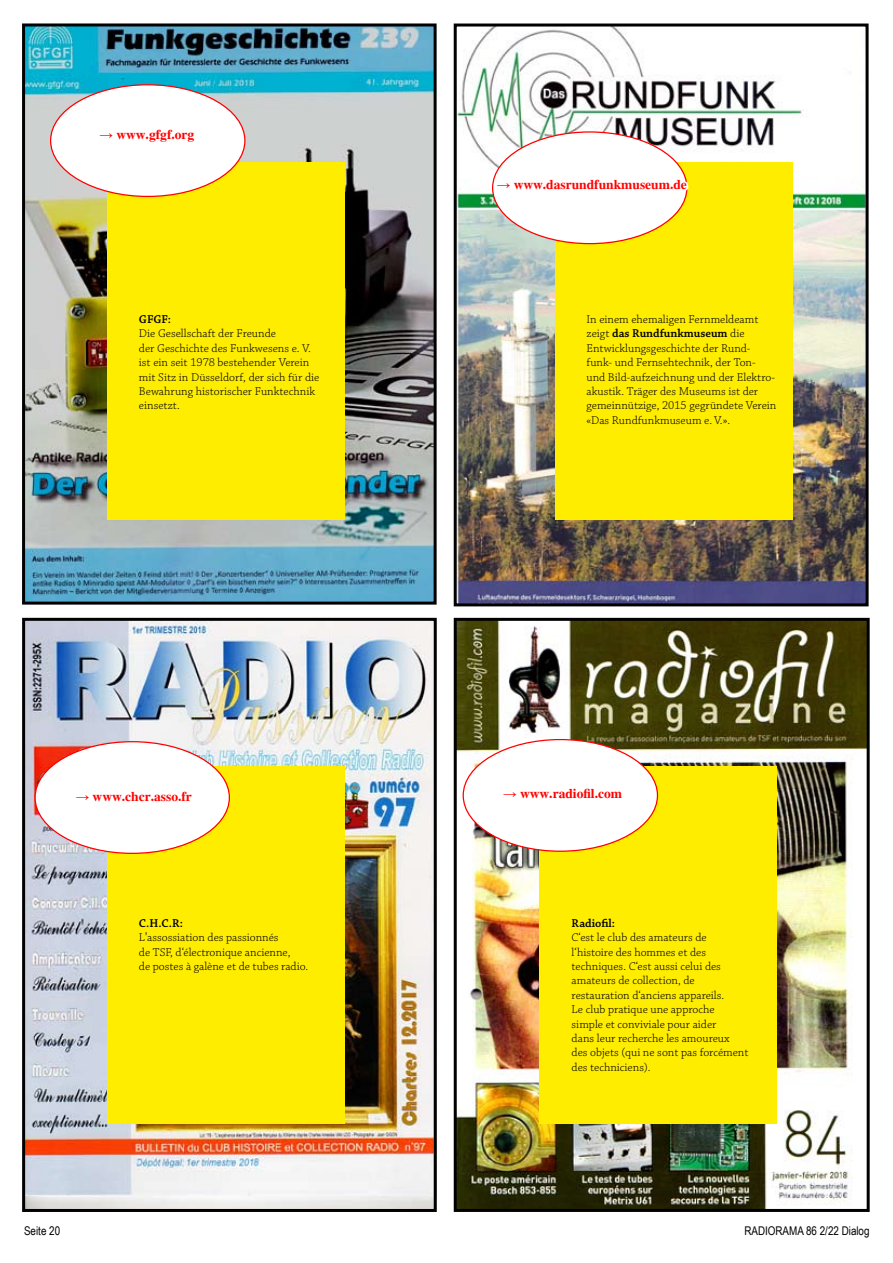
<style>
.page{position:relative;width:893px;height:1263px;background:#fff}
.page>*{position:absolute;margin:0;border:0;box-sizing:border-box;transform-origin:0 0}
.t1{font:700 13.5px "Times";color:#f00}
.t2{font:300 12px/14.4px "Chaparral Pro";color:#000}
.t3{font:12px "Arial Narrow";color:#000}
.t4{font:600 12px "Chaparral Pro";color:#000}
.s1{font-family:"Arial"}
.s2{font-weight:600}
.s3{font-family:"Helvetica";font-weight:400;font-stretch:condensed}
</style>
<div class="page">
<img style="left:26px;top:27px;width:407px;height:574px">
<div style="left:22px;top:23px;width:415px;height:582px;border:3px solid #000"></div>
<img style="left:26px;top:622px;width:407px;height:586px">
<div style="left:22px;top:618px;width:415px;height:594px;border:3px solid #000"></div>
<img style="left:458px;top:622px;width:408px;height:586px">
<div style="left:454px;top:618px;width:416px;height:594px;border:3px solid #000"></div>
<div style="left:107px;top:162px;width:237px;height:358px;background:#ffed00"></div>
<div style="left:51px;top:85px;width:194px;height:111px;background:#fff;border-radius:50%"></div>
<img style="left:458px;top:28px;width:407px;height:574px">
<div style="left:454px;top:24px;width:415px;height:582px;border:3px solid #000"></div>
<div style="left:556px;top:162px;width:237px;height:358px;background:#ffed00"></div>
<div style="left:493px;top:132px;width:194px;height:112px;background:#fff;border-radius:50%"></div>
<svg style="left:494px;top:176px;width:195px;height:28px"></svg>
<div style="left:107px;top:766px;width:237px;height:357px;background:#ffed00"></div>
<div style="left:35px;top:742px;width:194px;height:111px;background:#fff;border-radius:50%"></div>
<div style="left:540px;top:766px;width:237px;height:357px;background:#ffed00"></div>
<div style="left:463px;top:739px;width:194px;height:112px;background:#fff;border-radius:50%"></div>
<p class="t1" style="left:100px;top:127px;width:96px"><span class="s1">→</span> www.gfgf.org</p>
<p class="t1" style="left:497px;top:177px;width:192px"><span class="s1">→</span> www.dasrundfunkmuseum.de</p>
<p class="t4" style="left:139px;top:312px;width:34px">GFGF:</p>
<p class="t2" style="left:139px;top:327px;width:182px">Die Gesellschaft der Freunde<br>der Geschichte des Funkwesens e. V. ist ein seit 1978 bestehender Verein mit Sitz in Düsseldorf, der sich für die<br>Bewahrung historischer Funktechnik einsetzt.</p>
<p class="t2" style="left:586px;top:312px;width:191px">In einem ehemaligen Fernmeldeamt zeigt <span class="s2">das Rundfunkmuseum</span> die Entwicklungsgeschichte der Rund&shy;funk- und Fernsehtechnik, der Ton&shy;und Bild-aufzeichnung und der Elektro&shy;akustik. Träger des Museums ist der gemeinnützige, 2015 gegründete Verein «Das Rundfunkmuseum e. V.».</p>
<p class="t1" style="left:76px;top:789px;width:118px"><span class="s1">→</span> www.chcr.asso.fr</p>
<p class="t1" style="left:503px;top:786px;width:120px"><span class="s1">→</span> www.radiofil.com</p>
<p class="t2" style="left:139px;top:916px;width:171px"><span class="s2">C.H.C.R:<br></span>L<span class="s3">’</span>assossiation des passionnés<br>de TSF, d‘électronique ancienne,<br>de postes à galène et de tubes radio.</p>
<p class="t4" style="left:572px;top:916px;width:45px">Radiofil:</p>
<p class="t2" style="left:572px;top:931px;width:178px">C‘est le club des amateurs de l‘histoire des hommes et des techniques. C‘est aussi celui des amateurs de collection, de restauration d‘anciens appareils.<br>Le club pratique une approche simple et conviviale pour aider<br>dans leur recherche les amoureux des objets (qui ne sont pas forcément des techniciens).</p>
<p class="t3" style="left:24px;top:1222px;width:38px">Seite 20</p>
<p class="t3" style="left:744px;top:1222px;width:127px">RADIORAMA 86 2/22 Dialog</p>
</div>
